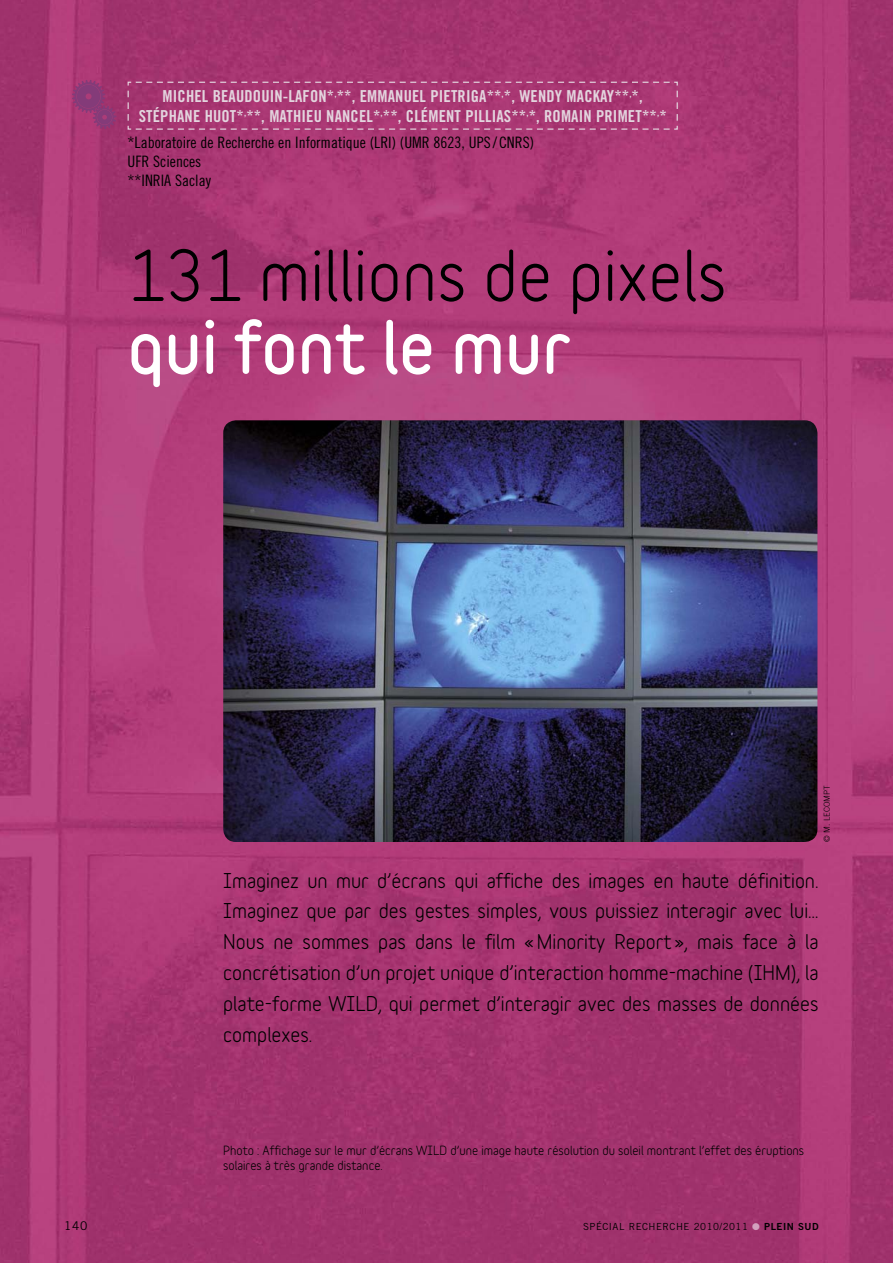
<style>
.page{position:relative;width:893px;height:1263px;background:#fff}
.page>*{position:absolute;margin:0;border:0;box-sizing:border-box;transform-origin:0 0}
.Titre_01{font:700 66px "Variable";letter-spacing:.005em;color:#000}
.Titre_02{font:900 66px "Variable";letter-spacing:.005em;color:#fff}
.Chapo{font:700 19.2px/30.8px "Variable";color:#000;text-align:justify}
._01_Auteurs{font:16.5px "Trade Gothic Bold Cond Twenty";letter-spacing:.01em;color:#e3d4de}
._01_Auteur_Adress{font:15.75px "Trade Gothic Cond Eighteen";color:#000}
.lég_ouv_article{font:700 12px/14.4px "Variable";color:#000}
.Normal_e{font:12px "Trade Gothic";color:#000}
.Normal_e-2{font:9.75px "Trade Gothic";letter-spacing:.05em;color:#000}
._08_CréditPhoto02{font:300 8.25px "Trade Gothic";color:#000}
.s1{color:#d2a2be}
.s2{font-family:"Trade Gothic Bold Two"}
</style>
<div class="page">
<img style="left:0;top:0;width:893px;height:1263px">
<svg style="left:72px;top:80px;width:44px;height:49px"></svg>
<img style="left:223px;top:420px;width:594px;height:422px">
<svg style="left:127px;top:81px;width:551px;height:49px"></svg>
<p class="_01_Auteurs" style="left:163px;top:86px;width:482px">MICHEL BEAUDOUIN-LAFON*<sup>,</sup>**, EMMANUEL PIETRIGA**<sup>,</sup>*, WENDY MACKAY**<sup>,</sup>*,</p>
<p class="_01_Auteurs" style="left:139px;top:106px;width:529px">STÉPHANE HUOT*<sup>,</sup>**, MATHIEU NANCEL*<sup>,</sup>**, CLÉMENT PILLIAS**<sup>,</sup>*, ROMAIN PRIMET**<sup>,</sup>*</p>
<p class="_01_Auteur_Adress" style="left:128px;top:133px;width:408px">*Laboratoire de Recherche en Informatique (LRI) (UMR 8623, UPS /CNRS)</p>
<p class="_01_Auteur_Adress" style="left:128px;top:152px;width:75px">UFR Sciences</p>
<p class="_01_Auteur_Adress" style="left:128px;top:171px;width:85px">**INRIA Saclay</p>
<p class="Titre_01" style="left:128px;top:249px;width:601px">131 millions de pixels</p>
<p class="Titre_02" style="left:128px;top:320px;width:445px">qui font le mur</p>
<p class="_08_CréditPhoto02" style="left:822px;top:842px;width:58px;rotate:-90deg">© M. LECOMPT</p>
<p class="Chapo" style="left:223px;top:867px;width:597px">Imaginez un mur d’écrans qui affiche des images en haute définition.<br>Imaginez que par des gestes simples, vous puissiez interagir avec lui… Nous ne sommes pas dans le film «Minority Report», mais face à la concrétisation d’un projet unique d’interaction homme-machine (IHM), la plate-forme WILD, qui permet d’interagir avec des masses de données complexes.</p>
<p class="lég_ouv_article" style="left:223px;top:1145px;width:582px">Photo : Affichage sur le mur d’écrans WILD d’une image haute résolution du soleil montrant l’effet des éruptions solaires à très grande distance.</p>
<p class="Normal_e" style="left:64px;top:1218px;width:25px">140</p>
<p class="Normal_e-2" style="left:583px;top:1220px;width:237px">SPÉCIAL RECHERCHE 2010/2011 <span class="s1">●</span> <span class="s2">PLEIN SUD</span></p>
</div>
